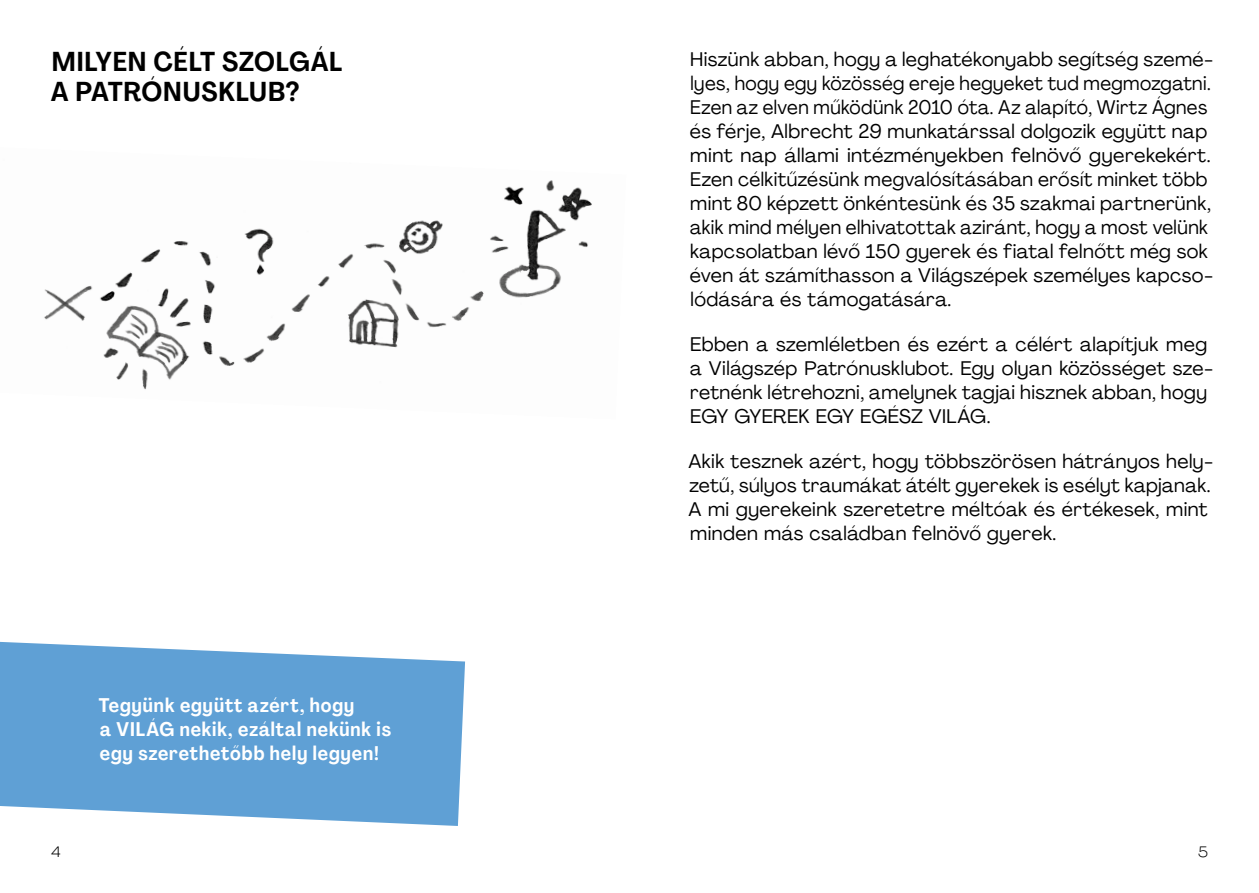
<style>
.page{position:relative;width:1259px;height:893px;background:#fff}
.page>*{position:absolute;margin:0;border:0;box-sizing:border-box;transform-origin:0 0}
.t1{font:700 27px/30px "Agrandir Text";color:#000}
.t2{font:19.5px/24px "Agrandir";letter-spacing:.02em;color:#000}
.t3{font:700 19.5px/24px "Agrandir Text";letter-spacing:.015em;color:#fff}
.t4{font:300 expanded 15px "Agrandir";color:#000}
</style>
<div class="page">
<svg style="left:0;top:642px;width:465px;height:184px;background:#70aad9"></svg>
<img style="left:44px;top:180px;width:548px;height:210px">
<h1 class="t1" style="left:50px;top:47px;width:294px">MILYEN CÉLT SZOLGÁL<br>A PATRÓNUSKLUB?</h1>
<p class="t2" style="left:689px;top:47px;width:525px">Hiszünk abban, hogy a leghatékonyabb segítség szemé&shy;lyes, hogy egy közösség ereje hegyeket tud megmozgatni.<br>Ezen az elven működünk 2010 óta. Az alapító, Wirtz Ágnes és férje, Albrecht 29 munkatárssal dolgozik együtt nap mint nap állami intézményekben felnövő gyerekekért.<br>Ezen célkitűzésünk megvalósításában erősít minket több mint 80 képzett önkéntesünk és 35 szakmai partnerünk, akik mind mélyen elhivatottak aziránt, hogy a most velünk kapcsolatban lévő 150 gyerek és fiatal felnőtt még sok éven át számíthasson a Világszépek személyes kapcso&shy;lódására és támogatására.</p>
<p class="t2" style="left:690px;top:332px;width:525px">Ebben a szemléletben és ezért a célért alapítjuk meg a Világszép Patrónusklubot. Egy olyan közösséget sze&shy;retnénk létrehozni, amelynek tagjai hisznek abban, hogy EGY GYEREK EGY EGÉSZ VILÁG.</p>
<p class="t2" style="left:688px;top:449px;width:526px">Akik tesznek azért, hogy többszörösen hátrányos hely&shy;zetű, súlyos traumákat átélt gyerekek is esélyt kapjanak.<br>A mi gyerekeink szeretetre méltóak és értékesek, mint minden más családban felnövő gyerek.</p>
<p class="t3" style="left:98px;top:693px;width:294px">Tegyünk együtt azért, hogy<br>a VILÁG nekik, ezáltal nekünk is egy szerethetőbb hely legyen!</p>
<p class="t4" style="left:51px;top:843px;width:11px">4</p>
<p class="t4" style="left:1198px;top:843px;width:11px">5</p>
</div>
